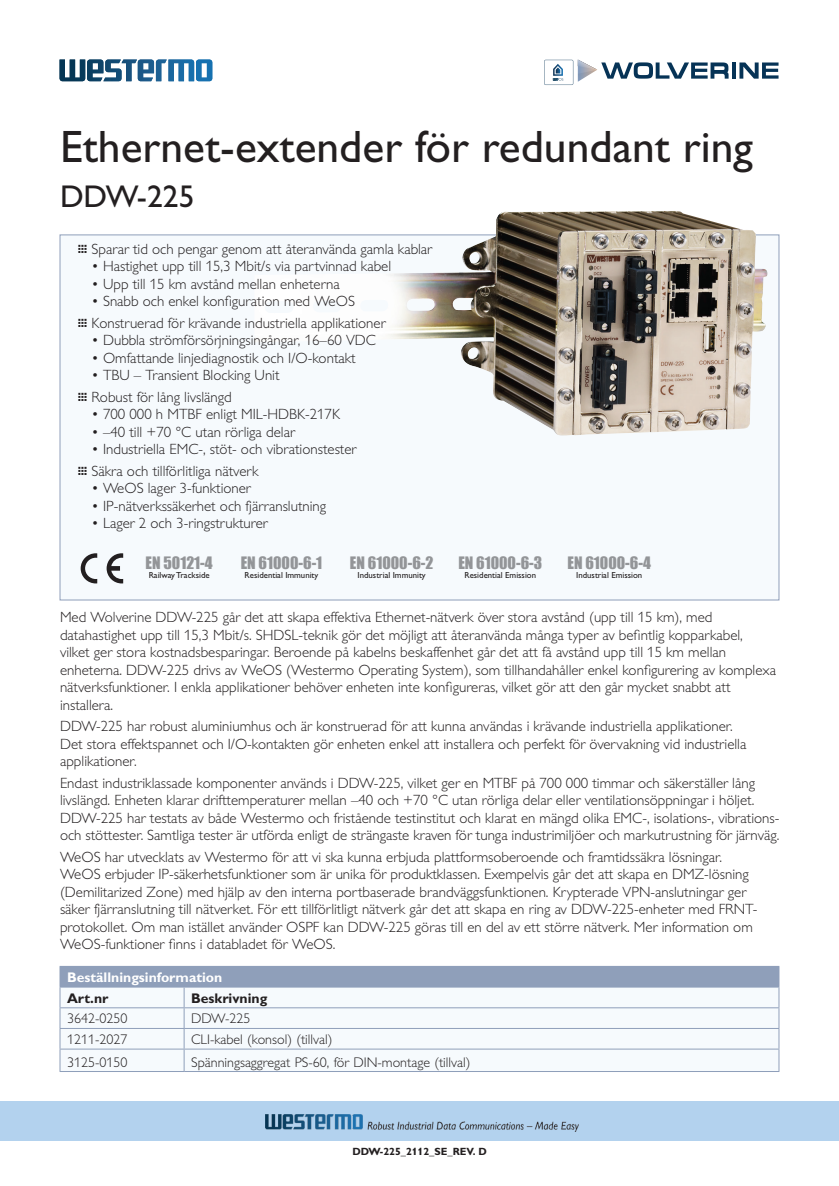
<style>
.page{position:relative;width:839px;height:1186px;background:#fff}
.page>*{position:absolute;margin:0;border:0;box-sizing:border-box;transform-origin:0 0}
.Hedline_page1{font:45.5px "Gill Alt One Mod";color:#231f20}
.Hedline2_page1{font:31.5px "Gill Alt One Mod";color:#231f20}
.t1{font:15.75px "Impact";color:#939598}
.Brödtext{font:300 14.88px/17.5px "Gill Alt One Mod";color:#231f20}
.Bildtext{font:300 14px "Gill Alt One Mod";color:#231f20}
.Tabellrubrik{font:700 14px "Gill Alt One Mod";color:#fff}
.Bildtext-2{font:700 14px "Gill Alt One Mod";color:#231f20}
.t2{font:700 10.5px "Gill Alt One Mod";color:#231f20}
.t3{font:8.75px "Gill Alt One Mod";color:#231f20}
.s1{font-weight:400}
</style>
<div class="page">
<div style="left:0;top:1101px;width:838px;height:40px;background:#b3d2ee"></div>
<img style="left:265px;top:1114px;width:313px;height:17px">
<svg style="left:60px;top:60px;width:152px;height:21px"></svg>
<div style="left:60px;top:234px;width:719px;height:366px;background:#f6fafd;border:1px solid #8f9fba"></div>
<div style="left:60px;top:966px;width:718px;height:21px;background:#8f9fba"></div>
<div style="left:61px;top:987px;width:717px;height:84px;background:#f6fafd"></div>
<hr style="left:184px;top:966px;width:595px;height:1px;background:#8f9fba">
<hr style="left:60px;top:1007px;width:124px;height:1px;background:#8f9fba">
<hr style="left:184px;top:1007px;width:595px;height:1px;background:#8f9fba">
<hr style="left:60px;top:1028px;width:124px;height:1px;background:#8f9fba">
<hr style="left:184px;top:1028px;width:595px;height:1px;background:#8f9fba">
<hr style="left:60px;top:1048px;width:124px;height:1px;background:#8f9fba">
<svg style="left:60px;top:987px;width:1px;height:84px"></svg>
<hr style="left:184px;top:1048px;width:595px;height:1px;background:#8f9fba">
<svg style="left:184px;top:987px;width:1px;height:84px"></svg>
<svg style="left:778px;top:967px;width:1px;height:104px"></svg>
<hr style="left:60px;top:1071px;width:124px;height:1px;background:#8f9fba">
<hr style="left:184px;top:1071px;width:595px;height:1px;background:#8f9fba">
<img style="left:254px;top:211px;width:513px;height:224px">
<svg style="left:81px;top:553px;width:16px;height:30px"></svg>
<svg style="left:107px;top:553px;width:16px;height:30px"></svg>
<hr style="left:732px;top:62px;width:3px;height:17px;background:#063356">
<svg style="left:739px;top:62px;width:39px;height:17px"></svg>
<svg style="left:544px;top:60px;width:184px;height:25px"></svg>
<p class="Hedline_page1" style="left:60px;top:121px;width:694px">Ethernet-extender för redundant ring</p>
<p class="Hedline2_page1" style="left:60px;top:179px;width:136px">DDW-225</p>
<p class="Brödtext" style="left:77px;top:240px;width:356px"><span class="s1">…</span> Sparar tid och pengar genom att återanvända gamla kablar</p>
<p class="Brödtext" style="left:91px;top:257px;width:301px">• Hastighet upp till 15,3 Mbit/s via partvinnad kabel</p>
<p class="Brödtext" style="left:91px;top:275px;width:250px">• Upp till 15 km avstånd mellan enheterna</p>
<p class="Brödtext" style="left:91px;top:292px;width:265px">• Snabb och enkel konfiguration med WeOS</p>
<p class="Brödtext" style="left:77px;top:314px;width:310px"><span class="s1">…</span> Konstruerad för krävande industriella applikationer</p>
<p class="Brödtext" style="left:91px;top:331px;width:286px">• Dubbla strömförsörjningsingångar, 16–60 VDC</p>
<p class="Brödtext" style="left:91px;top:349px;width:266px">• Omfattande linjediagnostik och I/O-kontakt</p>
<p class="Brödtext" style="left:91px;top:366px;width:190px">• TBU – Transient Blocking Unit</p>
<p class="Brödtext" style="left:77px;top:388px;width:156px"><span class="s1">…</span> Robust för lång livslängd</p>
<p class="Brödtext" style="left:91px;top:405px;width:250px">• 700 000 h MTBF enligt MIL-HDBK-217K</p>
<p class="Brödtext" style="left:91px;top:423px;width:205px">• –40 till +70 °C utan rörliga delar</p>
<p class="Brödtext" style="left:91px;top:440px;width:266px">• Industriella EMC-, stöt- och vibrationstester</p>
<p class="Brödtext" style="left:77px;top:462px;width:182px"><span class="s1">…</span> Säkra och tillförlitliga nätverk</p>
<p class="Brödtext" style="left:91px;top:479px;width:161px">• WeOS lager 3-funktioner</p>
<p class="Brödtext" style="left:91px;top:497px;width:236px">• IP-nätverkssäkerhet och fjärranslutning</p>
<p class="Brödtext" style="left:91px;top:514px;width:178px">• Lager 2 och 3-ringstrukturer</p>
<p class="t1" style="left:145px;top:550px;width:69px">EN 50121-4</p>
<p class="t3" style="left:149px;top:570px;width:62px">Railway Trackside</p>
<p class="t1" style="left:241px;top:550px;width:83px">EN 61000-6-1</p>
<p class="t3" style="left:244px;top:570px;width:75px">Residential Immunity</p>
<p class="t1" style="left:350px;top:550px;width:85px">EN 61000-6-2</p>
<p class="t3" style="left:357px;top:570px;width:70px">Industrial Immunity</p>
<p class="t1" style="left:458px;top:550px;width:85px">EN 61000-6-3</p>
<p class="t3" style="left:464px;top:570px;width:73px">Residential Emission</p>
<p class="t1" style="left:567px;top:550px;width:85px">EN 61000-6-4</p>
<p class="t3" style="left:576px;top:570px;width:68px">Industrial Emission</p>
<p class="Brödtext" style="left:60px;top:608px;width:717px">Med Wolverine DDW-225 går det att skapa effektiva Ethernet-nätverk över stora avstånd (upp till 15 km), med datahastighet upp till 15,3 Mbit/s. SHDSL-teknik gör det möjligt att återanvända många typer av befintlig kopparkabel, vilket ger stora kostnadsbesparingar. Beroende på kabelns beskaffenhet går det att få avstånd upp till 15 km mellan enheterna. DDW-225 drivs av WeOS (Westermo Operating System), som tillhandahåller enkel konfigurering av komplexa nätverksfunktioner. I enkla applikationer behöver enheten inte konfigureras, vilket gör att den går mycket snabbt att installera.</p>
<p class="Brödtext" style="left:60px;top:717px;width:687px">DDW-225 har robust aluminiumhus och är konstruerad för att kunna användas i krävande industriella applikationer.<br>Det stora effektspannet och I/O-kontakten gör enheten enkel att installera och perfekt för övervakning vid industriella applikationer.</p>
<p class="Brödtext" style="left:60px;top:774px;width:720px">Endast industriklassade komponenter används i DDW-225, vilket ger en MTBF på 700 000 timmar och säkerställer lång livslängd. Enheten klarar drifttemperaturer mellan –40 och +70 °C utan rörliga delar eller ventilationsöppningar i höljet.<br>DDW-225 har testats av både Westermo och fristående testinstitut och klarat en mängd olika EMC-, isolations-, vibrations&shy;och stöttester. Samtliga tester är utförda enligt de strängaste kraven för tunga industrimiljöer och markutrustning för järnväg.</p>
<p class="Brödtext" style="left:60px;top:848px;width:698px">WeOS har utvecklats av Westermo för att vi ska kunna erbjuda plattformsoberoende och framtidssäkra lösningar.<br>WeOS erbjuder IP-säkerhetsfunktioner som är unika för produktklassen. Exempelvis går det att skapa en DMZ-lösning (Demilitarized Zone) med hjälp av den interna portbaserade brandväggsfunktionen. Krypterade VPN-anslutningar ger säker fjärranslutning till nätverket. För ett tillförlitligt nätverk går det att skapa en ring av DDW-225-enheter med FRNT&shy;protokollet. Om man istället använder OSPF kan DDW-225 göras till en del av ett större nätverk. Mer information om WeOS-funktioner finns i databladet för WeOS.</p>
<p class="Tabellrubrik" style="left:67px;top:969px;width:157px">Beställningsinformation</p>
<p class="Bildtext-2" style="left:67px;top:990px;width:43px">Art.nr</p>
<p class="Bildtext-2" style="left:191px;top:990px;width:78px">Beskrivning</p>
<p class="Bildtext" style="left:67px;top:1011px;width:62px">3642-0250</p>
<p class="Bildtext" style="left:191px;top:1011px;width:61px">DDW-225</p>
<p class="Bildtext" style="left:67px;top:1031px;width:62px">1211-2027</p>
<p class="Bildtext" style="left:191px;top:1031px;width:143px">CLI-kabel (konsol) (tillval)</p>
<p class="Bildtext" style="left:67px;top:1054px;width:62px">3125-0150</p>
<p class="Bildtext" style="left:191px;top:1054px;width:281px">Spänningsaggregat PS-60, för DIN-montage (tillval)</p>
<p class="t2" style="left:352px;top:1146px;width:136px">DDW-225_2112_SE_REV. D</p>
</div>
